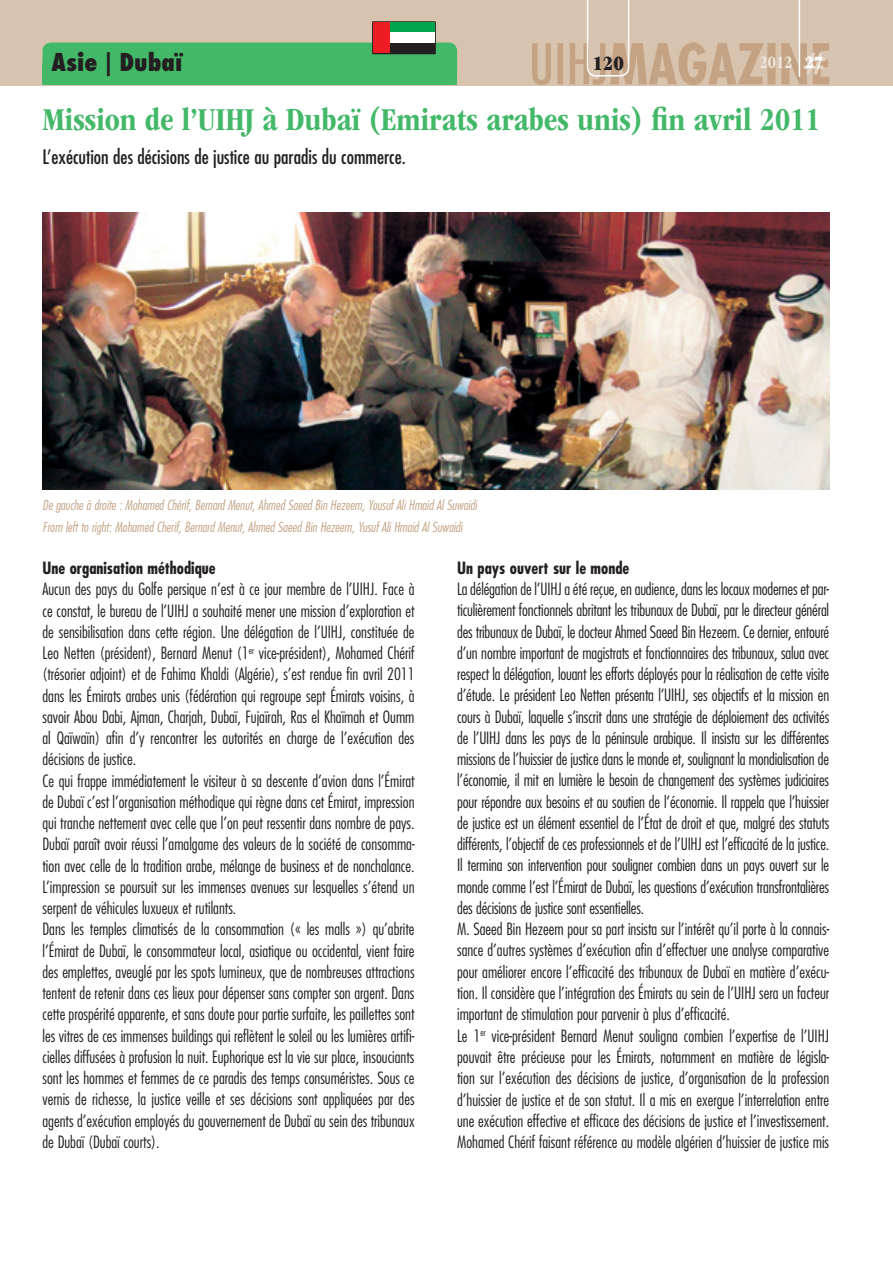
<style>
.page{position:relative;width:893px;height:1263px;background:#fff}
.page>*{position:absolute;margin:0;border:0;box-sizing:border-box;transform-origin:0 0}
.t1{font:700 condensed 33px "ITC Garamond Std";color:#44b869}
.t2{font:800 condensed 24px "Futura Std";color:#231f20}
.t3{font:21px "ITC Garamond Std Ult Cond";color:#231f20}
.t4{font:condensed 19.5px "Futura Std";color:#231f20}
.t5{font:700 condensed 18px "ITC Garamond Std";color:#f0e9df}
.t6{font:300 condensed 16.5px/21.3px "Futura Std";color:#231f20}
.t7{font:700 condensed 16.5px "Futura Std";color:#231f20}
.t8{font:italic 300 condensed 13.5px/21.3px "Futura Std";color:#c3a384}
.s1{font-family:"ITC Garamond Std Ult Cond";font-weight:400;font-stretch:normal;color:#fff}
</style>
<div class="page">
<div style="left:0;top:0;width:893px;height:85px;background:#d8c3ae"></div>
<svg style="left:532px;top:0;width:297px;height:85px"></svg>
<img style="left:43px;top:213px;width:786px;height:276px">
<div style="left:43px;top:43px;width:414px;height:42px;background:#44b869;border-radius:9px"></div>
<svg style="left:372px;top:21px;width:64px;height:33px"></svg>
<div style="left:373px;top:22px;width:62px;height:31px;background:#fff"></div>
<div style="left:373px;top:22px;width:62px;height:10px;background:#00a54f"></div>
<div style="left:373px;top:43px;width:62px;height:10px;background:#231f20"></div>
<div style="left:373px;top:22px;width:16px;height:31px;background:#ee1d23"></div>
<h2 class="t2" style="left:52px;top:47px;width:132px">Asie | Dubaï</h2>
<p class="t3" style="left:592px;top:51px;width:33px">120</p>
<p class="t5" style="left:759px;top:52px;width:65px">2012 <span class="s1">27</span></p>
<h1 class="t1" style="left:43px;top:101px;width:779px">Mission de l’UIHJ à Dubaï (Emirats arabes unis) fin avril 2011</h1>
<p class="t4" style="left:43px;top:145px;width:365px">L’exécution des décisions de justice au paradis du commerce.</p>
<p class="t8" style="left:43px;top:495px;width:436px">De gauche à droite : Mohamed Chérif, Bernard Menut, Ahmed Saeed Bin Hezeem, Yousuf Ali Hmaid Al Suwaidi<br>From left to right: Mohamed Cherif, Bernard Menut, Ahmed Saeed Bin Hezeem, Yusuf Ali Hmaid Al Suwaidi</p>
<p class="t7" style="left:43px;top:558px;width:175px">Une organisation méthodique</p>
<p class="t6" style="left:43px;top:579px;width:374px">Aucun des pays du Golfe persique n’est à ce jour membre de l’UIHJ. Face à ce constat, le bureau de l’UIHJ a souhaité mener une mission d’exploration et de sensibilisation dans cette région. Une délégation de l’UIHJ, constituée de Leo Netten (président), Bernard Menut (1<sup>er</sup> vice-président), Mohamed Chérif (trésorier adjoint) et de Fahima Khaldi (Algérie), s’est rendue fin avril 2011 dans les Émirats arabes unis (fédération qui regroupe sept Émirats voisins, à savoir Abou Dabi, Ajman, Charjah, Dubaï, Fujaïrah, Ras el Khaïmah et Oumm al Qaïwaïn) afin d’y rencontrer les autorités en charge de l’exécution des décisions de justice.<br>Ce qui frappe immédiatement le visiteur à sa descente d’avion dans l’Émirat de Dubaï c’est l’organisation méthodique qui règne dans cet Émirat, impression qui tranche nettement avec celle que l’on peut ressentir dans nombre de pays.<br>Dubaï paraît avoir réussi l’amalgame des valeurs de la société de consomma&shy;tion avec celle de la tradition arabe, mélange de business et de nonchalance.<br>L’impression se poursuit sur les immenses avenues sur lesquelles s’étend un serpent de véhicules luxueux et rutilants.<br>Dans les temples climatisés de la consommation (« les malls ») qu’abrite l’Émirat de Dubaï, le consommateur local, asiatique ou occidental, vient faire des emplettes, aveuglé par les spots lumineux, que de nombreuses attractions tentent de retenir dans ces lieux pour dépenser sans compter son argent. Dans cette prospérité apparente, et sans doute pour partie surfaite, les paillettes sont les vitres de ces immenses buildings qui reflètent le soleil ou les lumières artifi&shy;cielles diffusées à profusion la nuit. Euphorique est la vie sur place, insouciants sont les hommes et femmes de ce paradis des temps consuméristes. Sous ce vernis de richesse, la justice veille et ses décisions sont appliquées par des agents d’exécution employés du gouvernement de Dubaï au sein des tribunaux de Dubaï (Dubaï courts).</p>
<p class="t7" style="left:457px;top:557px;width:174px">Un pays ouvert sur le monde</p>
<p class="t6" style="left:457px;top:578px;width:374px">La délégation de l’UIHJ a été reçue, en audience, dans les locaux modernes et par&shy;ticulièrement fonctionnels abritant les tribunaux de Dubaï, par le directeur général des tribunaux de Dubaï, le docteur Ahmed Saeed Bin Hezeem. Ce dernier, entouré d’un nombre important de magistrats et fonctionnaires des tribunaux, salua avec respect la délégation, louant les efforts déployés pour la réalisation de cette visite d’étude. Le président Leo Netten présenta l’UIHJ, ses objectifs et la mission en cours à Dubaï, laquelle s’inscrit dans une stratégie de déploiement des activités de l’UIHJ dans les pays de la péninsule arabique. Il insista sur les différentes missions de l’huissier de justice dans le monde et, soulignant la mondialisation de l’économie, il mit en lumière le besoin de changement des systèmes judiciaires pour répondre aux besoins et au soutien de l’économie. Il rappela que l’huissier de justice est un élément essentiel de l’État de droit et que, malgré des statuts différents, l’objectif de ces professionnels et de l’UIHJ est l’efficacité de la justice.<br>Il termina son intervention pour souligner combien dans un pays ouvert sur le monde comme l’est l’Émirat de Dubaï, les questions d’exécution transfrontalières des décisions de justice sont essentielles.<br>M. Saeed Bin Hezeem pour sa part insista sur l’intérêt qu’il porte à la connais&shy;sance d’autres systèmes d’exécution afin d’effectuer une analyse comparative pour améliorer encore l’efficacité des tribunaux de Dubaï en matière d’exécu&shy;tion. Il considère que l’intégration des Émirats au sein de l’UIHJ sera un facteur important de stimulation pour parvenir à plus d’efficacité.<br>Le 1<sup>er</sup> vice-président Bernard Menut souligna combien l’expertise de l’UIHJ pouvait être précieuse pour les Émirats, notamment en matière de législa&shy;tion sur l’exécution des décisions de justice, d’organisation de la profession d’huissier de justice et de son statut. Il a mis en exergue l’interrelation entre une exécution effective et efficace des décisions de justice et l’investissement.<br>Mohamed Chérif faisant référence au modèle algérien d’huissier de justice mis</p>
</div>
